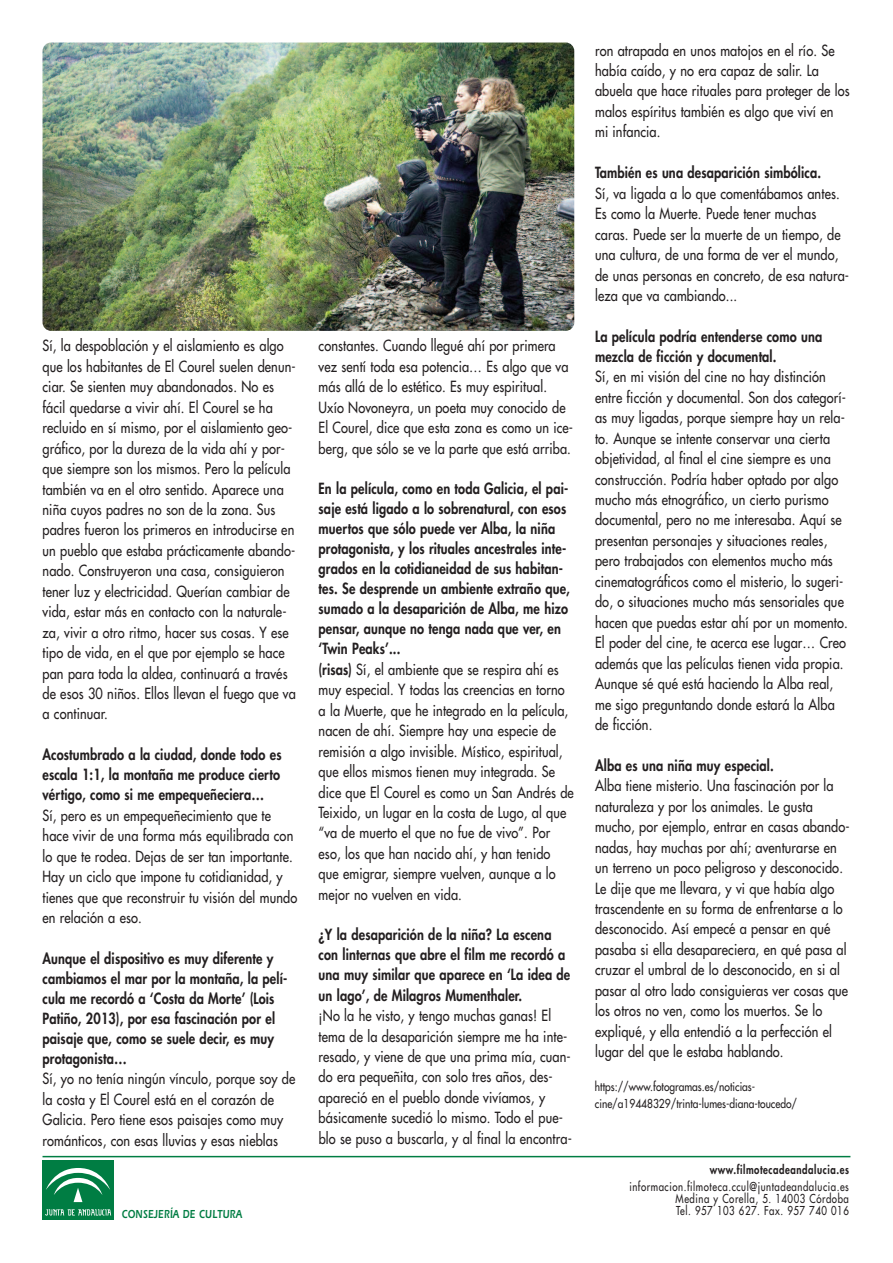
<style>
.page{position:relative;width:893px;height:1263px;background:#fff}
.page>*{position:absolute;margin:0;border:0;box-sizing:border-box;transform-origin:0 0}
.t1{font:15px/20.4px "Futura LT";letter-spacing:.01em;color:#231f20;scale:.85 1}
.t2{font:800 15px/20.1px "Futura LT";letter-spacing:.01em;color:#231f20;scale:.85 1}
.t3{font:12px/12px "Futura LT";letter-spacing:.06em;color:#231f20;text-align:right;scale:.8 1}
.t4{font:12px/16.4px "Futura LT";color:#231f20;scale:.85 1}
.t5{font:800 12px "Futura LT";letter-spacing:.06em;color:#231f20;scale:.8 1}
.t6{font:12px "Erie Black Plain";letter-spacing:.03em;color:#007d43;scale:.75 1}
.s1{font-weight:800}
</style>
<div class="page">
<hr style="left:43px;top:1156px;width:807px;height:1px;background:#007d43">
<img style="left:43px;top:43px;width:531px;height:288px;border-radius:9px">
<div style="left:43px;top:1160px;width:71px;height:60px;background:#007d43"></div>
<svg style="left:45px;top:1209px;width:66px;height:6px"></svg>
<svg style="left:46px;top:1168px;width:64px;height:35px"></svg>
<p class="t1" style="left:43px;top:335px;width:300px">Sí, la despoblación y el aislamiento es algo que los habitantes de El Courel suelen denun&shy;ciar. Se sienten muy abandonados. No es fácil quedarse a vivir ahí. El Courel se ha recluido en sí mismo, por el aislamiento geo&shy;gráfico, por la dureza de la vida ahí y por&shy;que siempre son los mismos. Pero la película también va en el otro sentido. Aparece una niña cuyos padres no son de la zona. Sus padres fueron los primeros en introducirse en un pueblo que estaba prácticamente abando&shy;nado. Construyeron una casa, consiguieron tener luz y electricidad. Querían cambiar de vida, estar más en contacto con la naturale&shy;za, vivir a otro ritmo, hacer sus cosas. Y ese tipo de vida, en el que por ejemplo se hace pan para toda la aldea, continuará a través de esos 30 niños. Ellos llevan el fuego que va a continuar.</p>
<p class="t2" style="left:43px;top:744px;width:283px;text-align:justify">Acostumbrado a la ciudad, donde todo es escala 1:1, la montaña me produce cierto vértigo, como si me empequeñeciera…</p>
<p class="t1" style="left:43px;top:805px;width:301px">Sí, pero es un empequeñecimiento que te hace vivir de una forma más equilibrada con lo que te rodea. Dejas de ser tan importante.<br>Hay un ciclo que impone tu cotidianidad, y tienes que que reconstruir tu visión del mundo en relación a eso.</p>
<p class="t2" style="left:43px;top:948px;width:289px">Aunque el dispositivo es muy diferente y cambiamos el mar por la montaña, la pelí&shy;cula me recordó a ‘Costa da Morte’ (Lois Patiño, 2013), por esa fascinación por el paisaje que, como se suele decir, es muy protagonista…</p>
<p class="t1" style="left:43px;top:1068px;width:299px">Sí, yo no tenía ningún vínculo, porque soy de la costa y El Courel está en el corazón de Galicia. Pero tiene esos paisajes como muy románticos, con esas lluvias y esas nieblas</p>
<p class="t1" style="left:319px;top:335px;width:301px">constantes. Cuando llegué ahí por primera vez sentí toda esa potencia… Es algo que va más allá de lo estético. Es muy espiritual.<br>Uxío Novoneyra, un poeta muy conocido de El Courel, dice que esta zona es como un ice&shy;berg, que sólo se ve la parte que está arriba.</p>
<p class="t1" style="left:319px;top:478px;width:302px"><span class="s1">En la película, como en toda Galicia, el pai&shy;saje está ligado a lo sobrenatural, con esos muertos que sólo puede ver Alba, la niña protagonista, y los rituales ancestrales inte&shy;grados en la cotidianeidad de sus habitan&shy;tes. Se desprende un ambiente extraño que, sumado a la desaparición de Alba, me hizo pensar, aunque no tenga nada que ver, en ‘Twin Peaks’...<br>(risas)</span> Sí, el ambiente que se respira ahí es muy especial. Y todas las creencias en torno a la Muerte, que he integrado en la película, nacen de ahí. Siempre hay una especie de remisión a algo invisible. Místico, espiritual, que ellos mismos tienen muy integrada. Se dice que El Courel es como un San Andrés de Teixido, un lugar en la costa de Lugo, al que “va de muerto el que no fue de vivo”. Por eso, los que han nacido ahí, y han tenido que emigrar, siempre vuelven, aunque a lo mejor no vuelven en vida.</p>
<p class="t2" style="left:319px;top:924px;width:298px">¿Y la desaparición de la niña? La escena con linternas que abre el film me recordó a una muy similar que aparece en ‘La idea de un lago’, de Milagros Mumenthaler.</p>
<p class="t1" style="left:319px;top:1005px;width:299px">¡No la he visto, y tengo muchas ganas! El tema de la desaparición siempre me ha inte&shy;resado, y viene de que una prima mía, cuan&shy;do era pequeñita, con solo tres años, des&shy;apareció en el pueblo donde vivíamos, y básicamente sucedió lo mismo. Todo el pue&shy;blo se puso a buscarla, y al final la encontra-</p>
<p class="t1" style="left:595px;top:40px;width:301px">ron atrapada en unos matojos en el río. Se había caído, y no era capaz de salir. La abuela que hace rituales para proteger de los malos espíritus también es algo que viví en mi infancia.</p>
<p class="t2" style="left:595px;top:162px;width:267px">También es una desaparición simbólica.</p>
<p class="t1" style="left:595px;top:183px;width:300px">Sí, va ligada a lo que comentábamos antes.<br>Es como la Muerte. Puede tener muchas caras. Puede ser la muerte de un tiempo, de una cultura, de una forma de ver el mundo, de unas personas en concreto, de esa natura&shy;leza que va cambiando...</p>
<p class="t2" style="left:595px;top:326px;width:269px">La película podría entenderse como una mezcla de ficción y documental.</p>
<p class="t1" style="left:595px;top:366px;width:299px">Sí, en mi visión del cine no hay distinción entre ficción y documental. Son dos categorí&shy;as muy ligadas, porque siempre hay un rela&shy;to. Aunque se intente conservar una cierta objetividad, al final el cine siempre es una construcción. Podría haber optado por algo mucho más etnográfico, un cierto purismo documental, pero no me interesaba. Aquí se presentan personajes y situaciones reales, pero trabajados con elementos mucho más cinematográficos como el misterio, lo sugeri&shy;do, o situaciones mucho más sensoriales que hacen que puedas estar ahí por un momento.<br>El poder del cine, te acerca ese lugar… Creo además que las películas tienen vida propia.<br>Aunque sé qué está haciendo la Alba real, me sigo preguntando donde estará la Alba de ficción.</p>
<p class="t2" style="left:595px;top:755px;width:212px">Alba es una niña muy especial.</p>
<p class="t1" style="left:595px;top:775px;width:301px">Alba tiene misterio. Una fascinación por la naturaleza y por los animales. Le gusta mucho, por ejemplo, entrar en casas abando&shy;nadas, hay muchas por ahí; aventurarse en un terreno un poco peligroso y desconocido.<br>Le dije que me llevara, y vi que había algo trascendente en su forma de enfrentarse a lo desconocido. Así empecé a pensar en qué pasaba si ella desapareciera, en qué pasa al cruzar el umbral de lo desconocido, en si al pasar al otro lado consiguieras ver cosas que los otros no ven, como los muertos. Se lo expliqué, y ella entendió a la perfección el lugar del que le estaba hablando.</p>
<p class="t4" style="left:595px;top:1079px;width:240px">https://www.fotogramas.es/noticias&shy;cine/a19448329/trinta-lumes-diana-toucedo/</p>
<p class="t5" style="left:710px;top:1162px;width:176px">www.filmotecadeandalucia.es</p>
<p class="t3" style="left:629px;top:1180px;width:276px">informacion.filmoteca.ccul@juntadeandalucia.es<br>Medina y Corella, 5. 14003 Córdoba</p>
<p class="t6" style="left:122px;top:1206px;width:162px">CONSEJERÍA DE CULTURA</p>
<p class="t3" style="left:676px;top:1204px;width:217px">Tel. 957 103 627. Fax. 957 740 016</p>
</div>
